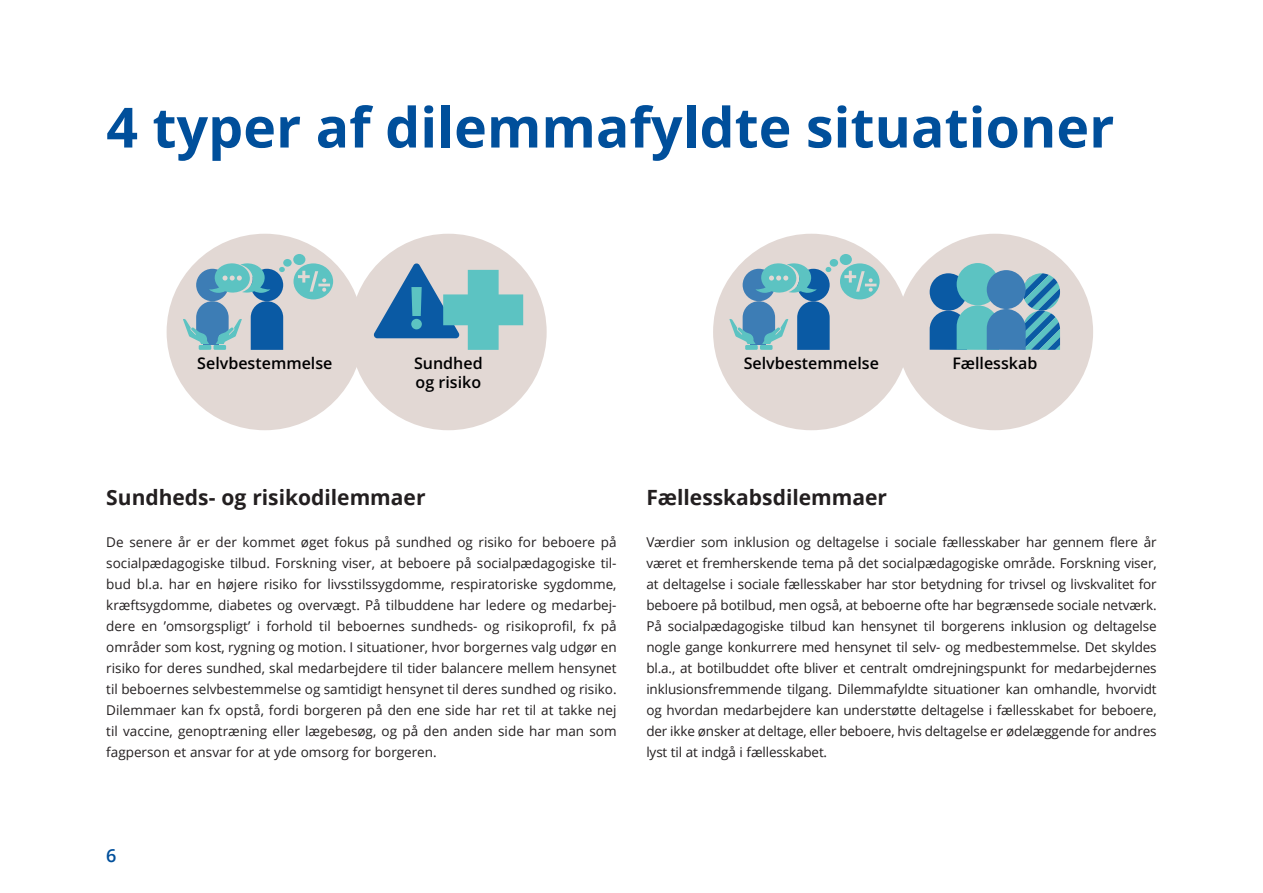
<style>
.page{position:relative;width:1263px;height:893px;background:#fff}
.page>*{position:absolute;margin:0;border:0;box-sizing:border-box;transform-origin:0 0}
.Rubrik_1{font:700 55.5px "Open Sans";color:#004f9b}
.MR_2{font:700 21px "Open Sans";color:#231f20}
.t1{font:600 18px "Open Sans";color:#004f9b}
.t2{font:600 16.05px/18.8px "Open Sans";color:#000001}
.Brød{font:13.5px/21px "Open Sans";letter-spacing:-.005em;color:#231f20;text-align:justify}
</style>
<div class="page">
<div style="left:350px;top:234px;width:197px;height:196px;background:#e2d8d4;border-radius:50%"></div>
<div style="left:167px;top:234px;width:196px;height:196px;background:#e2d8d4;border-radius:50%"></div>
<div style="left:293px;top:254px;width:12px;height:11px;background:#5cc3c2;border-radius:50%"></div>
<div style="left:283px;top:259px;width:9px;height:8px;background:#5cc3c2;border-radius:50%"></div>
<svg style="left:293px;top:263px;width:40px;height:36px"></svg>
<svg style="left:183px;top:263px;width:102px;height:87px"></svg>
<svg style="left:373px;top:263px;width:150px;height:87px"></svg>
<div style="left:896px;top:234px;width:197px;height:196px;background:#e2d8d4;border-radius:50%"></div>
<div style="left:713px;top:234px;width:197px;height:196px;background:#e2d8d4;border-radius:50%"></div>
<div style="left:840px;top:254px;width:12px;height:11px;background:#5cc3c2;border-radius:50%"></div>
<div style="left:830px;top:259px;width:8px;height:8px;background:#5cc3c2;border-radius:50%"></div>
<svg style="left:840px;top:263px;width:40px;height:36px"></svg>
<svg style="left:729px;top:263px;width:102px;height:87px"></svg>
<div style="left:957px;top:263px;width:42px;height:42px;background:#5cc3c2;border-radius:21px"></div>
<div style="left:987px;top:270px;width:39px;height:39px;background:#3d7db5;border-radius:50%"></div>
<svg style="left:930px;top:273px;width:130px;height:77px"></svg>
<h2 class="Rubrik_1" style="left:106px;top:88px;width:1009px">4 typer af dilemmafyldte situationer</h2>
<p class="t2" style="left:197px;top:354px;width:137px">Selvbestemmelse</p>
<p class="t2" style="left:414px;top:354px;width:70px">Sundhed og risiko</p>
<p class="t2" style="left:744px;top:354px;width:137px">Selvbestemmelse</p>
<p class="t2" style="left:952px;top:354px;width:87px">Fællesskab</p>
<h3 class="MR_2" style="left:106px;top:482px;width:321px">Sundheds- og risikodilemmaer</h3>
<p class="Brød" style="left:106px;top:531px;width:512px">De senere år er der kommet øget fokus på sundhed og risiko for beboere på socialpædagogiske tilbud. Forskning viser, at beboere på socialpædagogiske til&shy;bud bl.a. har en højere risiko for livsstilssygdomme, respiratoriske sygdomme, kræftsygdomme, diabetes og overvægt. På tilbuddene har ledere og medarbej&shy;dere en ’omsorgspligt’ i forhold til beboernes sundheds- og risikoprofil, fx på områder som kost, rygning og motion. I situationer, hvor borgernes valg udgør en risiko for deres sundhed, skal medarbejdere til tider balancere mellem hensynet til beboernes selvbestemmelse og samtidigt hensynet til deres sundhed og risiko.<br>Dilemmaer kan fx opstå, fordi borgeren på den ene side har ret til at takke nej til vaccine, genoptræning eller lægebesøg, og på den anden side har man som fagperson et ansvar for at yde omsorg for borgeren.</p>
<h3 class="MR_2" style="left:646px;top:482px;width:242px">Fællesskabsdilemmaer</h3>
<p class="Brød" style="left:646px;top:531px;width:512px">Værdier som inklusion og deltagelse i sociale fællesskaber har gennem flere år været et fremherskende tema på det socialpædagogiske område. Forskning viser, at deltagelse i sociale fællesskaber har stor betydning for trivsel og livskvalitet for beboere på botilbud, men også, at beboerne ofte har begrænsede sociale netværk.<br>På socialpædagogiske tilbud kan hensynet til borgerens inklusion og deltagelse nogle gange konkurrere med hensynet til selv- og medbestemmelse. Det skyldes bl.a., at botilbuddet ofte bliver et centralt omdrejningspunkt for medarbejdernes inklusionsfremmende tilgang. Dilemmafyldte situationer kan omhandle, hvorvidt og hvordan medarbejdere kan understøtte deltagelse i fællesskabet for beboere, der ikke ønsker at deltage, eller beboere, hvis deltagelse er ødelæggende for andres lyst til at indgå i fællesskabet.</p>
<h3 class="t1" style="left:106px;top:843px;width:12px">6</h3>
</div>
